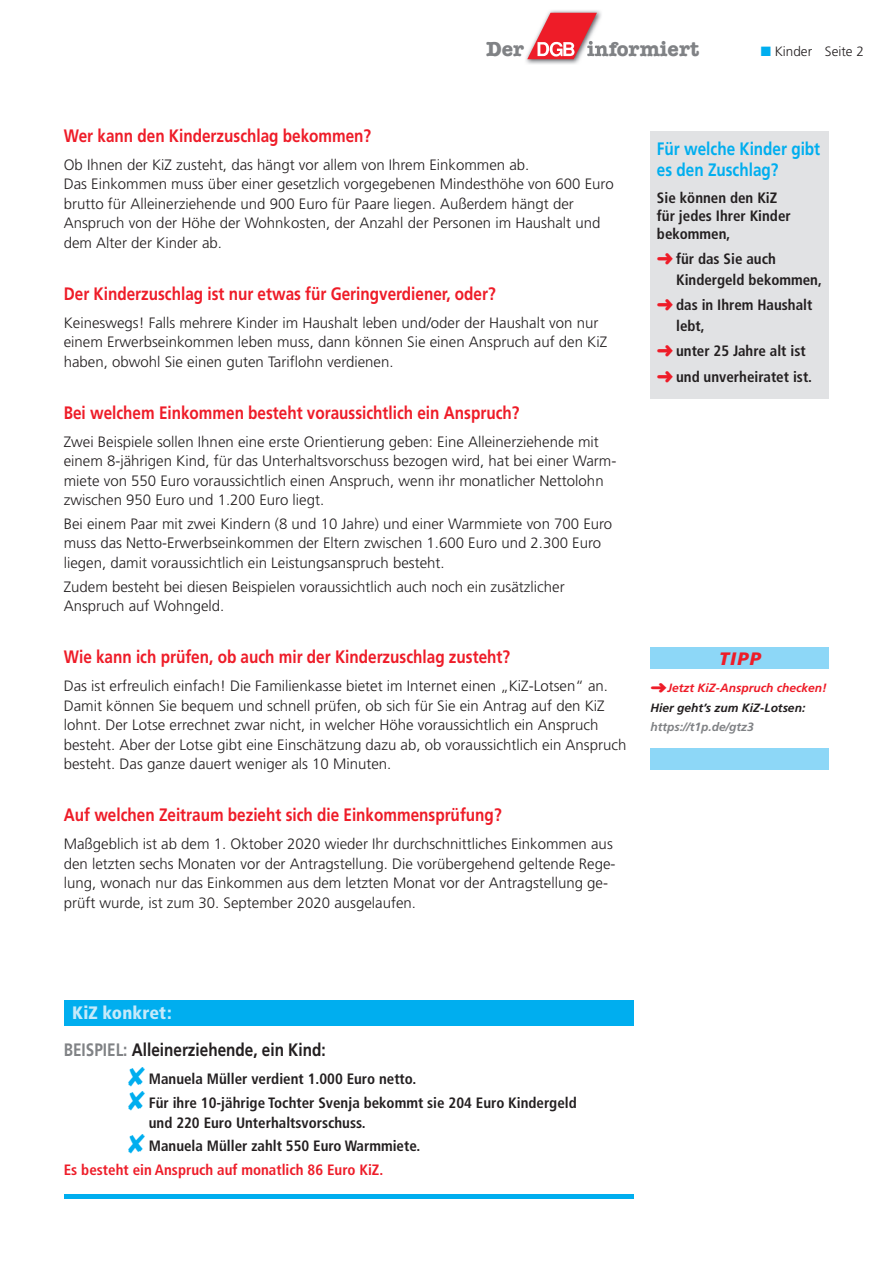
<style>
.page{position:relative;width:893px;height:1263px;background:#fff}
.page>*{position:absolute;margin:0;border:0;box-sizing:border-box;transform-origin:0 0}
.t1{font:700 21px "American Typewriter";color:#808285}
.t2{font:700 18px "Frutiger";color:#ee1c28;scale:.85 1}
.t3{font:700 18px "Frutiger";color:#231f20;scale:.85 1}
.t4{font:700 18px/21px "Frutiger";color:#00aeef;scale:.85 1}
.t5{font:900 condensed 18px "Frutiger";letter-spacing:.005em;color:#c6eafa}
.t6{font:italic 900 18px "Frutiger";color:#ee1c28}
.t7{font:300 15px/19.5px "Frutiger";color:#231f20}
.t8{font:700 condensed 15px/18px "Frutiger";color:#231f20}
.t9{font:700 condensed 15px "Frutiger";color:#ee1c28}
.t10{font:300 13.5px "Frutiger";color:#231f20}
.t11{font:italic 700 12px/19.2px "Frutiger";color:#ee1c28}
.t12{font:italic 700 12px "Frutiger";color:#808285}
.s1{color:#00aeef}
.s2{color:#ee1c28}
.s3{color:#231f20}
.s4{color:#808285}
</style>
<div class="page">
<hr style="left:64px;top:1194px;width:570px;height:4px;background:#00aeef">
<div style="left:651px;top:648px;width:178px;height:21px;background:#8dd7f7"></div>
<div style="left:651px;top:748px;width:178px;height:21px;background:#8dd7f7"></div>
<div style="left:64px;top:1000px;width:570px;height:25px;background:#00aeef"></div>
<img style="left:526px;top:10px;width:75px;height:54px">
<img style="left:526px;top:41px;width:76px;height:15px">
<svg style="left:527px;top:13px;width:71px;height:46px"></svg>
<div style="left:651px;top:131px;width:178px;height:267px;background:#e1e2e4"></div>
<h1 class="t1" style="left:486px;top:36px;width:39px">Der</h1>
<h1 class="t1" style="left:587px;top:36px;width:114px">informiert</h1>
<p class="t10" style="left:761px;top:44px;width:105px"><span class="s1">■</span> Kinder Seite 2</p>
<p class="t2" style="left:64px;top:125px;width:363px">Wer kann den Kinderzuschlag bekommen?</p>
<p class="t7" style="left:64px;top:155px;width:551px">Ob Ihnen der KiZ zusteht, das hängt vor allem von Ihrem Einkommen ab.<br>Das Einkommen muss über einer gesetzlich vorgegebenen Mindesthöhe von 600 Euro brutto für Alleinerziehende und 900 Euro für Paare liegen. Außerdem hängt der Anspruch von der Höhe der Wohnkosten, der Anzahl der Personen im Haushalt und dem Alter der Kinder ab.</p>
<p class="t2" style="left:64px;top:283px;width:510px">Der Kinderzuschlag ist nur etwas für Geringverdiener, oder?</p>
<p class="t7" style="left:64px;top:313px;width:545px">Keineswegs! Falls mehrere Kinder im Haushalt leben und/oder der Haushalt von nur einem Erwerbseinkommen leben muss, dann können Sie einen Anspruch auf den KiZ haben, obwohl Sie einen guten Tariflohn verdienen.</p>
<p class="t2" style="left:64px;top:402px;width:538px">Bei welchem Einkommen besteht voraussichtlich ein Anspruch?</p>
<p class="t7" style="left:64px;top:432px;width:554px">Zwei Beispiele sollen Ihnen eine erste Orientierung geben: Eine Alleinerziehende mit einem 8-jährigen Kind, für das Unterhaltsvorschuss bezogen wird, hat bei einer Warm&shy;miete von 550 Euro voraussichtlich einen Anspruch, wenn ihr monatlicher Nettolohn zwischen 950 Euro und 1.200 Euro liegt.</p>
<p class="t7" style="left:64px;top:514px;width:550px">Bei einem Paar mit zwei Kindern (8 und 10 Jahre) und einer Warmmiete von 700 Euro muss das Netto-Erwerbseinkommen der Eltern zwischen 1.600 Euro und 2.300 Euro liegen, damit voraussichtlich ein Leistungsanspruch besteht.</p>
<p class="t7" style="left:64px;top:577px;width:502px">Zudem besteht bei diesen Beispielen voraussichtlich auch noch ein zusätzlicher<br>Anspruch auf Wohngeld.</p>
<p class="t2" style="left:64px;top:646px;width:527px">Wie kann ich prüfen, ob auch mir der Kinderzuschlag zusteht?</p>
<p class="t7" style="left:64px;top:676px;width:564px">Das ist erfreulich einfach! Die Familienkasse bietet im Internet einen „KiZ-Lotsen“ an.<br>Damit können Sie bequem und schnell prüfen, ob sich für Sie ein Antrag auf den KiZ lohnt. Der Lotse errechnet zwar nicht, in welcher Höhe voraussichtlich ein Anspruch besteht. Aber der Lotse gibt eine Einschätzung dazu ab, ob voraussichtlich ein Anspruch besteht. Das ganze dauert weniger als 10 Minuten.</p>
<p class="t2" style="left:64px;top:804px;width:517px">Auf welchen Zeitraum bezieht sich die Einkommensprüfung?</p>
<p class="t7" style="left:64px;top:834px;width:553px">Maßgeblich ist ab dem 1. Oktober 2020 wieder Ihr durchschnittliches Einkommen aus den letzten sechs Monaten vor der Antragstellung. Die vorübergehend geltende Rege&shy;lung, wonach nur das Einkommen aus dem letzten Monat vor der Antragstellung ge&shy;prüft wurde, ist zum 30. September 2020 ausgelaufen.</p>
<p class="t4" style="left:657px;top:138px;width:194px">Für welche Kinder gibt es den Zuschlag?</p>
<p class="t8" style="left:657px;top:188px;width:135px">Sie können den KiZ für jedes Ihrer Kinder bekommen,</p>
<p class="t8" style="left:676px;top:248px;width:147px;line-height:21px;text-indent:-19px"><span class="s2">➜</span> für das Sie auch<br>Kindergeld bekommen,</p>
<p class="t8" style="left:676px;top:295px;width:138px;line-height:21px;text-indent:-19px"><span class="s2">➜</span> das in Ihrem Haushalt lebt,</p>
<p class="t8" style="left:657px;top:339px;width:157px;line-height:25.2px"><span class="s2">➜</span> unter 25 Jahre alt ist <span class="s2">➜</span> und unverheiratet ist.</p>
<p class="t6" style="left:719px;top:648px;width:43px">TIPP</p>
<p class="t11" style="left:651px;top:678px;width:178px">➜Jetzt KiZ-Anspruch checken!<br><span class="s3">Hier geht’s zum KiZ-Lotsen:</span></p>
<p class="t12" style="left:651px;top:720px;width:105px">https://t1p.de/gtz3</p>
<p class="t5" style="left:72px;top:1002px;width:101px">KiZ konkret:</p>
<p class="t3" style="left:64px;top:1039px;width:310px"><span class="s4">BEISPIEL:</span> Alleinerziehende, ein Kind:</p>
<p class="t8" style="left:128px;top:1067px;width:451px;line-height:23.7px"><span class="s1">✘</span> Manuela Müller verdient 1.000 Euro netto.<br><span class="s1">✘</span> Für ihre 10-jährige Tochter Svenja bekommt sie 204 Euro Kindergeld</p>
<p class="t8" style="left:149px;top:1113px;width:218px">und 220 Euro Unterhaltsvorschuss.</p>
<p class="t8" style="left:128px;top:1137px;width:294px"><span class="s1">✘</span> Manuela Müller zahlt 550 Euro Warmmiete.</p>
<p class="t9" style="left:64px;top:1161px;width:321px">Es besteht ein Anspruch auf monatlich 86 Euro KiZ.</p>
</div>
